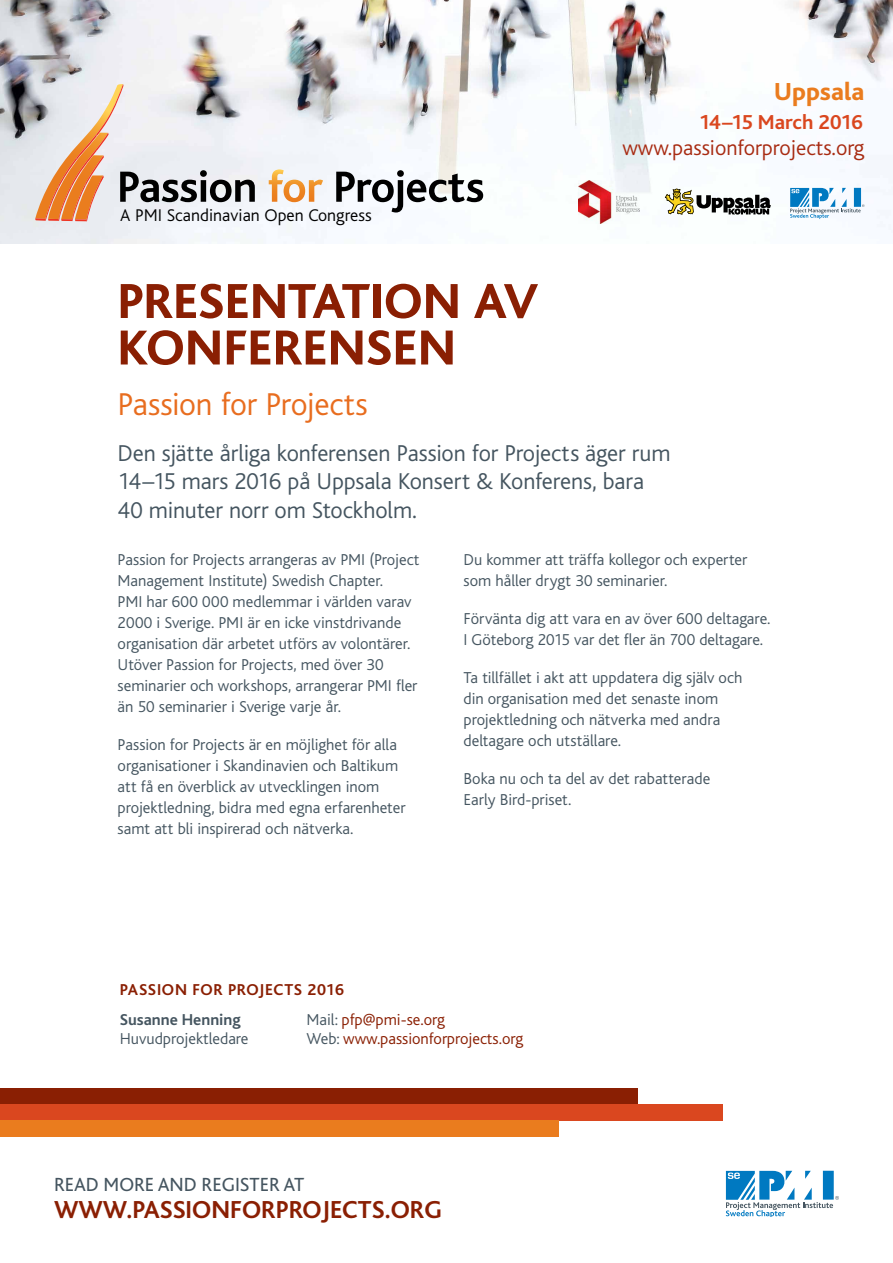
<style>
.page{position:relative;width:893px;height:1263px;background:#fff}
.page>*{position:absolute;margin:0;border:0;box-sizing:border-box;transform-origin:0 0}
.t1{font:800 51.45px/46.5px "Bliss";letter-spacing:.005em;color:#8a1f03}
.t2{font:300 33px "Bliss";letter-spacing:-.015em;color:#e86d1f}
.t3{font:700 25.8px "Bliss";color:#8a1f03}
.t4{font:800 25.8px "Bliss";color:#ea7c1e}
.t5{font:300 24px/28.5px "Bliss";letter-spacing:-.005em;color:#455560}
.t6{font:300 22.2px "Bliss";color:#a82b12}
.t7{font:700 21.15px "Bliss";letter-spacing:-.015em;color:#da471f}
.t8{font:19.95px "Bliss";color:#455560}
.t9{font:300 17.7px "Bliss";letter-spacing:.005em;color:#000}
.t10{font:300 16.5px/21px "Bliss";color:#455560}
.t11{font:300 16.5px/19.5px "Bliss";color:#8a1f03}
.t12{font:700 16.5px "Bliss";letter-spacing:.035em;color:#8a1f03}
.t13{font:700 16.5px "Bliss";color:#455560}
.s1{color:#455560}
</style>
<div class="page">
<img style="left:0;top:0;width:893px;height:244px">
<svg style="left:269px;top:169px;width:54px;height:33px"></svg>
<svg style="left:336px;top:170px;width:147px;height:42px"></svg>
<svg style="left:35px;top:84px;width:220px;height:137px"></svg>
<img style="left:579px;top:180px;width:61px;height:44px">
<svg style="left:790px;top:188px;width:74px;height:31px"></svg>
<svg style="left:665px;top:188px;width:106px;height:27px"></svg>
<div style="left:0;top:1088px;width:637px;height:17px;background:#8a1f03"></div>
<div style="left:0;top:1104px;width:723px;height:17px;background:#da471f"></div>
<div style="left:0;top:1120px;width:558px;height:17px;background:#ea7c1e"></div>
<svg style="left:726px;top:1171px;width:113px;height:45px"></svg>
<h3 class="t4" style="left:774px;top:78px;width:92px">Uppsala</h3>
<p class="t7" style="left:699px;top:111px;width:165px">14–15 March 2016</p>
<p class="t9" style="left:120px;top:206px;width:253px">A PMI Scandinavian Open Congress</p>
<h1 class="t1" style="left:118px;top:279px;width:422px">PRESENTATION AV<br>KONFERENSEN</h1>
<h3 class="t6" style="left:622px;top:136px;width:243px">www.passionforprojects.org</h3>
<h2 class="t2" style="left:118px;top:387px;width:252px">Passion for Projects</h2>
<h3 class="t5" style="left:118px;top:439px;width:554px">Den sjätte årliga konferensen Passion for Projects äger rum<br>14–15 mars 2016 på Uppsala Konsert &amp; Konferens, bara<br>40 minuter norr om Stockholm.</h3>
<p class="t10" style="left:118px;top:549px;width:303px">Passion for Projects arrangeras av PMI (Project Management Institute) Swedish Chapter.<br>PMI har 600 000 medlemmar i världen varav 2000 i Sverige. PMI är en icke vinstdrivande organisation där arbetet utförs av volontärer.<br>Utöver Passion for Projects, med över 30 seminarier och workshops, arrangerar PMI fler än 50 seminarier i Sverige varje år.</p>
<p class="t10" style="left:118px;top:734px;width:289px">Passion for Projects är en möjlighet för alla organisationer i Skandinavien och Baltikum att få en överblick av utvecklingen inom projektledning, bidra med egna erfarenheter samt att bli inspirerad och nätverka.</p>
<p class="t10" style="left:463px;top:549px;width:285px">Du kommer att träffa kollegor och experter som håller drygt 30 seminarier.</p>
<p class="t10" style="left:463px;top:608px;width:308px">Förvänta dig att vara en av över 600 deltagare.<br>I Göteborg 2015 var det fler än 700 deltagare.</p>
<p class="t10" style="left:463px;top:667px;width:280px">Ta tillfället i akt att uppdatera dig själv och din organisation med det senaste inom projektledning och nätverka med andra deltagare och utställare.</p>
<p class="t10" style="left:463px;top:768px;width:248px">Boka nu och ta del av det rabatterade<br>Early Bird-priset.</p>
<p class="t12" style="left:120px;top:981px;width:226px">PASSION FOR PROJECTS 2016</p>
<p class="t13" style="left:120px;top:1011px;width:122px">Susanne Henning</p>
<p class="t10" style="left:120px;top:1028px;width:130px">Huvudprojektledare</p>
<p class="t11" style="left:306px;top:1010px;width:218px"><span class="s1">Mail:</span> pfp@pmi-se.org<br><span class="s1">Web:</span> www.passionforprojects.org</p>
<p class="t8" style="left:54px;top:1174px;width:252px">READ MORE AND REGISTER AT</p>
<h3 class="t3" style="left:54px;top:1196px;width:389px">WWW.PASSIONFORPROJECTS.ORG</h3>
</div>
